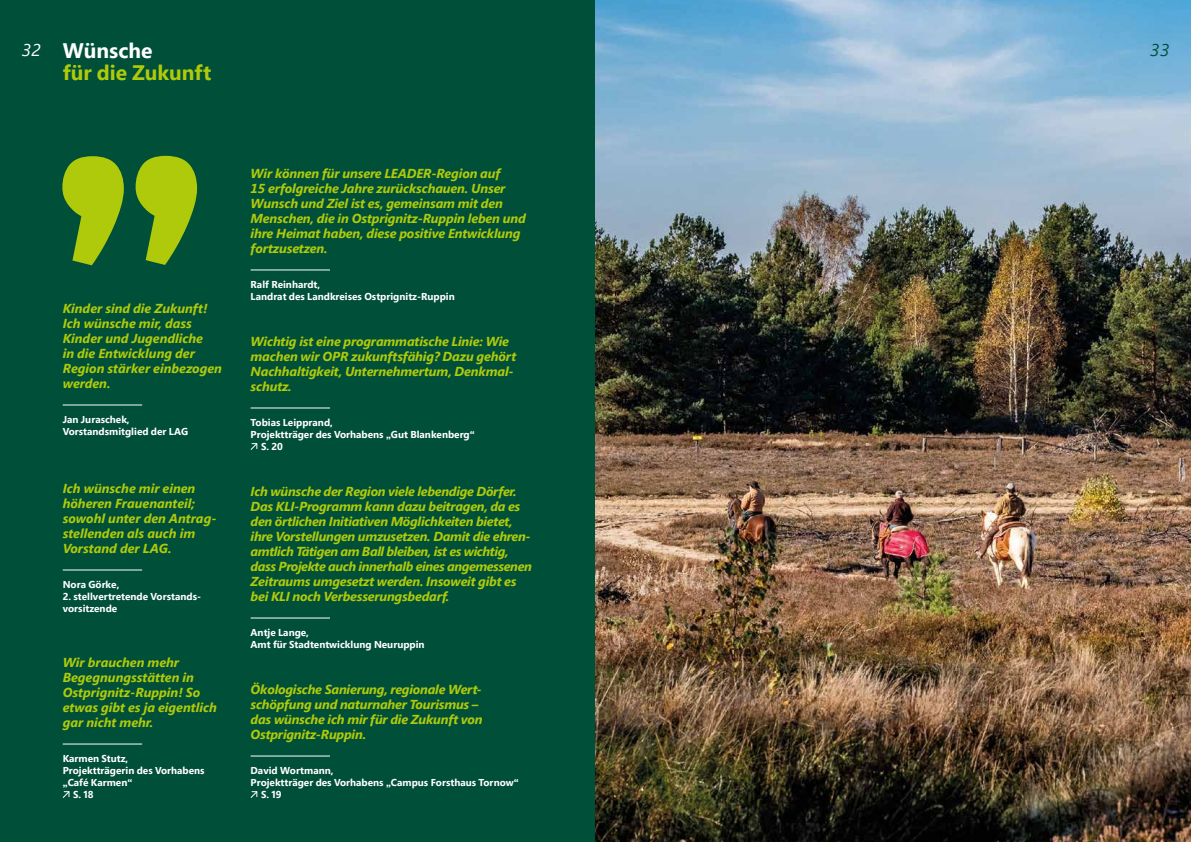
<style>
.page{position:relative;width:1191px;height:842px;background:#fff}
.page>*{position:absolute;margin:0;border:0;box-sizing:border-box;transform-origin:0 0}
.t1{font:700 21px "Segoe Pro";color:#afca0b}
.t2{font:700 21px "Segoe Pro";color:#fff}
.t3{font:italic 17px "Segoe Pro";color:#fff}
.t4{font:italic 17px "Segoe Pro";color:#004f38}
.t5{font:italic 700 13px/15px "Segoe Pro";letter-spacing:-.01em;color:#afca0b}
.t6{font:700 10px/12px "Segoe Pro";color:#fff}
</style>
<div class="page">
<div style="left:0;top:0;width:595px;height:842px;background:#004f38"></div>
<svg style="left:62px;top:156px;width:135px;height:109px"></svg>
<hr style="left:63px;top:405px;width:79px;height:1px;background:#fff">
<hr style="left:63px;top:570px;width:79px;height:1px;background:#fff">
<hr style="left:63px;top:744px;width:79px;height:1px;background:#fff">
<svg style="left:62px;top:791px;width:8px;height:7px"></svg>
<hr style="left:251px;top:270px;width:79px;height:1px;background:#fff">
<hr style="left:251px;top:408px;width:79px;height:1px;background:#fff">
<svg style="left:250px;top:443px;width:8px;height:7px"></svg>
<hr style="left:251px;top:618px;width:79px;height:1px;background:#fff">
<hr style="left:251px;top:756px;width:79px;height:1px;background:#fff">
<svg style="left:250px;top:791px;width:8px;height:7px"></svg>
<img style="left:595px;top:0;width:596px;height:842px">
<h1 class="t2" style="left:63px;top:36px;width:91px">Wünsche</h1>
<h1 class="t1" style="left:63px;top:58px;width:150px">für die Zukunft</h1>
<h2 class="t3" style="left:22px;top:38px;width:20px">32</h2>
<h2 class="t4" style="left:1150px;top:38px;width:21px">33</h2>
<p class="t5" style="left:63px;top:300px;width:161px">Kinder sind die Zukunft!<br>Ich wünsche mir, dass<br>Kinder und Jugendliche<br>in die Entwicklung der<br>Region stärker einbezogen werden.</p>
<p class="t6" style="left:63px;top:413px;width:127px">Jan Juraschek,<br>Vorstandsmitglied der LAG</p>
<p class="t5" style="left:63px;top:480px;width:155px">Ich wünsche mir einen höheren Frauenanteil; sowohl unter den Antrag&shy;stellenden als auch im<br>Vorstand der LAG.</p>
<p class="t6" style="left:63px;top:578px;width:58px">Nora Görke,</p>
<p class="t6" style="left:63px;top:590px;width:138px">2. stellvertretende Vorstands&shy;vorsitzende</p>
<p class="t5" style="left:63px;top:654px;width:156px">Wir brauchen mehr<br>Begegnungsstätten in<br>Ostprignitz-Ruppin! So etwas gibt es ja eigentlich gar nicht mehr.</p>
<p class="t6" style="left:63px;top:752px;width:67px">Karmen Stutz,</p>
<p class="t6" style="left:63px;top:764px;width:143px">Projektträgerin des Vorhabens</p>
<p class="t6" style="left:63px;top:776px;width:71px">„Café Karmen“</p>
<p class="t6" style="left:73px;top:788px;width:22px">S. 18</p>
<p class="t5" style="left:251px;top:165px;width:277px">Wir können für unsere LEADER-Region auf<br>15 erfolgreiche Jahre zurückschauen. Unser Wunsch und Ziel ist es, gemeinsam mit den Menschen, die in Ostprignitz-Ruppin leben und ihre Heimat haben, diese positive Entwicklung fortzusetzen.</p>
<p class="t6" style="left:251px;top:278px;width:206px">Ralf Reinhardt,<br>Landrat des Landkreises Ostprignitz-Ruppin</p>
<p class="t5" style="left:251px;top:333px;width:267px">Wichtig ist eine programmatische Linie: Wie machen wir OPR zukunftsfähig? Dazu gehört Nachhaltigkeit, Unternehmertum, Denkmal&shy;schutz.</p>
<p class="t6" style="left:251px;top:416px;width:84px">Tobias Leipprand,</p>
<p class="t6" style="left:251px;top:428px;width:226px">Projektträger des Vorhabens „Gut Blankenberg“</p>
<p class="t6" style="left:261px;top:440px;width:23px">S. 20</p>
<p class="t5" style="left:251px;top:483px;width:283px">Ich wünsche der Region viele lebendige Dörfer.<br>Das KLI-Programm kann dazu beitragen, da es den örtlichen Initiativen Möglichkeiten bietet, ihre Vorstellungen umzusetzen. Damit die ehren-- amtlich Tätigen am Ball bleiben, ist es wichtig, dass Projekte auch innerhalb eines angemessenen Zeitraums umgesetzt werden. Insoweit gibt es bei KLI noch Verbesserungsbedarf.</p>
<p class="t6" style="left:251px;top:626px;width:176px">Antje Lange,<br>Amt für Stadtentwicklung Neuruppin</p>
<p class="t5" style="left:251px;top:681px;width:233px">Ökologische Sanierung, regionale Wert&shy;schöpfung und naturnaher Tourismus – das wünsche ich mir für die Zukunft von Ostprignitz-Ruppin.</p>
<p class="t6" style="left:251px;top:764px;width:84px">David Wortmann,</p>
<p class="t6" style="left:251px;top:776px;width:270px">Projektträger des Vorhabens „Campus Forsthaus Tornow“</p>
<p class="t6" style="left:261px;top:788px;width:22px">S. 19</p>
</div>
